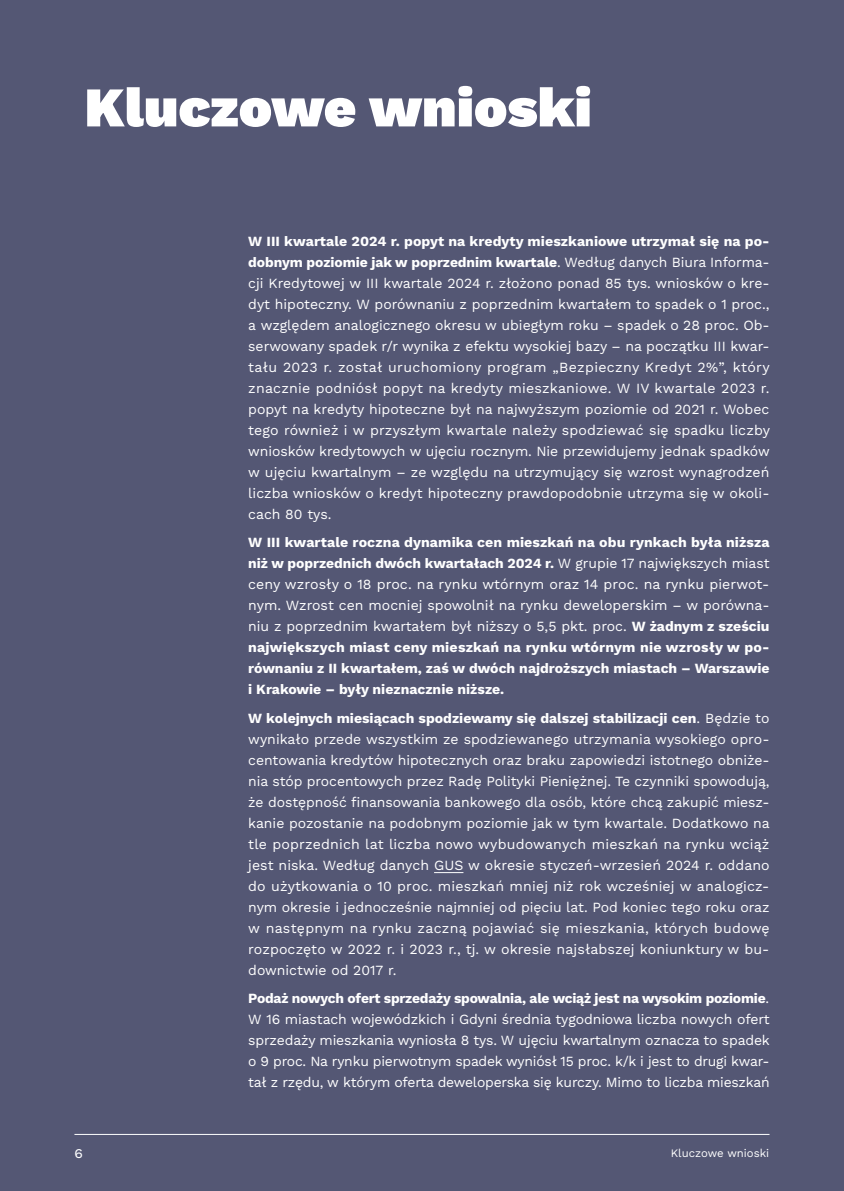
<style>
.page{position:relative;width:844px;height:1191px;background:#fff}
.page>*{position:absolute;margin:0;border:0;box-sizing:border-box;transform-origin:0 0}
.t1{font:900 56px "Work Sans";color:#fff}
.t2{font:15.75px "Work Sans";color:#fff}
.t3{font:14px/21px "Work Sans";color:#fff;text-align:justify}
.t4{font:700 14px/21px "Work Sans";color:#fff;text-align:justify}
.t5{font:11.38px "Work Sans";color:#fff}
.s1{font-weight:700}
.s2{font-weight:400}
</style>
<div class="page">
<div style="left:0;top:0;width:843px;height:1191px;background:#545774"></div>
<hr style="left:74px;top:1134px;width:695px;height:1px;background:#fff">
<svg style="left:434px;top:872px;width:29px;height:1px"></svg>
<h1 class="t1" style="left:84px;top:65px;width:508px">Kluczowe wnioski</h1>
<p class="t3" style="left:248px;top:230px;width:523px"><span class="s1">W III kwartale 2024 r. popyt na kredyty mieszkaniowe utrzymał się na po&shy;dobnym poziomie jak w poprzednim kwartale</span>. Według danych Biura Informa&shy;cji Kredytowej w III kwartale 2024 r. złożono ponad 85 tys. wniosków o kre&shy;dyt hipoteczny. W porównaniu z poprzednim kwartałem to spadek o 1 proc., a względem analogicznego okresu w ubiegłym roku – spadek o 28 proc. Ob&shy;serwowany spadek r/r wynika z efektu wysokiej bazy – na początku III kwar&shy;tału 2023 r. został uruchomiony program „Bezpieczny Kredyt 2%”, który znacznie podniósł popyt na kredyty mieszkaniowe. W IV kwartale 2023 r. popyt na kredyty hipoteczne był na najwyższym poziomie od 2021 r. Wobec tego również i w przyszłym kwartale należy spodziewać się spadku liczby wniosków kredytowych w ujęciu rocznym. Nie przewidujemy jednak spadków w ujęciu kwartalnym – ze względu na utrzymujący się wzrost wynagrodzeń liczba wniosków o kredyt hipoteczny prawdopodobnie utrzyma się w okoli&shy;cach 80 tys.</p>
<p class="t4" style="left:248px;top:531px;width:523px">W III kwartale roczna dynamika cen mieszkań na obu rynkach była niższa niż w poprzednich dwóch kwartałach 2024 r. <span class="s2">W grupie 17 największych miast ceny wzrosły o 18 proc. na rynku wtórnym oraz 14 proc. na rynku pierwot&shy;nym. Wzrost cen mocniej spowolnił na rynku deweloperskim – w porówna&shy;niu z poprzednim kwartałem był niższy o 5,5 pkt. proc.</span> W żadnym z sześciu największych miast ceny mieszkań na rynku wtórnym nie wzrosły w po&shy;równaniu z II kwartałem, zaś w dwóch najdroższych miastach – Warszawie i Krakowie – były nieznacznie niższe.</p>
<p class="t3" style="left:248px;top:707px;width:523px"><span class="s1">W kolejnych miesiącach spodziewamy się dalszej stabilizacji cen</span>. Będzie to wynikało przede wszystkim ze spodziewanego utrzymania wysokiego opro&shy;centowania kredytów hipotecznych oraz braku zapowiedzi istotnego obniże&shy;nia stóp procentowych przez Radę Polityki Pieniężnej. Te czynniki spowodują, że dostępność finansowania bankowego dla osób, które chcą zakupić miesz&shy;kanie pozostanie na podobnym poziomie jak w tym kwartale. Dodatkowo na tle poprzednich lat liczba nowo wybudowanych mieszkań na rynku wciąż jest niska. Według danych GUS w okresie styczeń-wrzesień 2024 r. oddano do użytkowania o 10 proc. mieszkań mniej niż rok wcześniej w analogicz&shy;nym okresie i jednocześnie najmniej od pięciu lat. Pod koniec tego roku oraz w następnym na rynku zaczną pojawiać się mieszkania, których budowę rozpoczęto w 2022 r. i 2023 r., tj. w okresie najsłabszej koniunktury w bu&shy;downictwie od 2017 r.</p>
<p class="t3" style="left:248px;top:987px;width:523px"><span class="s1">Podaż nowych ofert sprzedaży spowalnia, ale wciąż jest na wysokim poziomie</span>.<br>W 16 miastach wojewódzkich i Gdyni średnia tygodniowa liczba nowych ofert sprzedaży mieszkania wyniosła 8 tys. W ujęciu kwartalnym oznacza to spadek o 9 proc. Na rynku pierwotnym spadek wyniósł 15 proc. k/k i jest to drugi kwar&shy;tał z rzędu, w którym oferta deweloperska się kurczy. Mimo to liczba mieszkań</p>
<p class="t2" style="left:74px;top:1140px;width:10px">6</p>
<p class="t5" style="left:670px;top:1144px;width:100px">Kluczowe wnioski</p>
</div>
